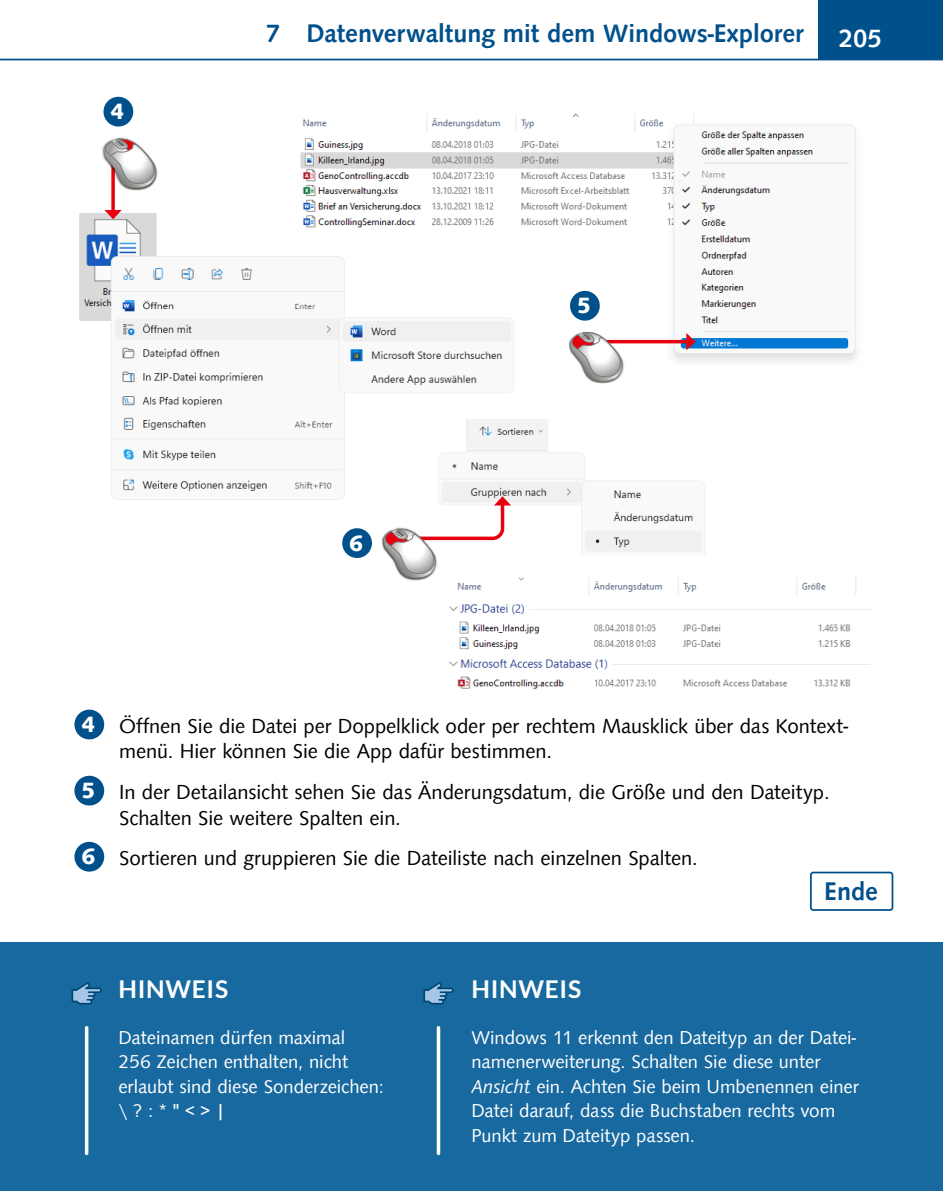
<style>
.page{position:relative;width:943px;height:1191px;background:#fff}
.page>*{position:absolute;margin:0;border:0;box-sizing:border-box;transform-origin:0 0}
.t1{font:500 26.25px "Saxony";color:#00508c}
.t2{font:500 26.25px "Saxony";color:#fff}
.t3{font:700 24.5px "Lato";letter-spacing:.03em;color:#fff}
.t4{font:800 22.75px "Saxony";color:#fff}
.t5{font:21px/25.2px "Saxony";color:#000}
.t6{font:19.25px/24.5px "Saxony";letter-spacing:-.005em;color:#fff}
.s1{font-weight:800;font-size:22.75px;color:#fff}
.s2{font-style:italic}
</style>
<div class="page">
<div style="left:0;top:943px;width:943px;height:248px;background:#18699f"></div>
<div style="left:819px;top:0;width:124px;height:60px;background:#00508c"></div>
<hr style="left:0;top:59px;width:943px;height:1px;background:#00508c">
<div style="left:810px;top:871px;width:83px;height:40px;border:2px solid #00508c;border-radius:2px"></div>
<div style="left:74px;top:709px;width:30px;height:30px;background:#00508c;border-radius:50%"></div>
<div style="left:74px;top:775px;width:30px;height:30px;background:#00508c;border-radius:50%"></div>
<div style="left:74px;top:842px;width:30px;height:29px;background:#00508c;border-radius:50%"></div>
<hr style="left:85px;top:1027px;width:3px;height:126px;background:#fff">
<hr style="left:437px;top:1027px;width:3px;height:126px;background:#fff">
<svg style="left:71px;top:982px;width:31px;height:22px"></svg>
<svg style="left:423px;top:982px;width:31px;height:22px"></svg>
<img style="left:300px;top:113px;width:557px;height:248px">
<img style="left:79px;top:208px;width:444px;height:292px">
<img style="left:425px;top:408px;width:445px;height:281px">
<svg style="left:111px;top:192px;width:4px;height:18px"></svg>
<svg style="left:104px;top:210px;width:18px;height:9px"></svg>
<img style="left:102px;top:137px;width:44px;height:55px">
<svg style="left:104px;top:139px;width:54px;height:50px"></svg>
<div style="left:103px;top:97px;width:30px;height:29px;background:#00508c;border-radius:50%"></div>
<hr style="left:592px;top:340px;width:96px;height:3px;background:#e7000e">
<svg style="left:686px;top:333px;width:9px;height:17px"></svg>
<img style="left:567px;top:330px;width:58px;height:54px">
<svg style="left:570px;top:332px;width:56px;height:51px"></svg>
<div style="left:570px;top:291px;width:29px;height:30px;background:#00508c;border-radius:50%"></div>
<div style="left:342px;top:528px;width:30px;height:30px;background:#00508c;border-radius:50%"></div>
<img style="left:381px;top:537px;width:57px;height:44px">
<svg style="left:383px;top:496px;width:128px;height:83px"></svg>
<p class="t4" style="left:111px;top:99px;width:15px">4</p>
<p class="t1" style="left:266px;top:18px;width:539px">7 Datenverwaltung mit dem Windows-Explorer</p>
<p class="t2" style="left:838px;top:23px;width:44px">205</p>
<p class="t4" style="left:349px;top:530px;width:15px">6</p>
<p class="t4" style="left:577px;top:293px;width:15px">5</p>
<p class="t5" style="left:119px;top:714px;width:730px;text-indent:-38px"><span class="s1">4</span> Öffnen Sie die Datei per Doppelklick oder per rechtem Mausklick über das Kontext&shy;menü. Hier können Sie die App dafür bestimmen.</p>
<p class="t5" style="left:119px;top:780px;width:712px;text-indent:-38px"><span class="s1">5</span> In der Detailansicht sehen Sie das Änderungsdatum, die Größe und den Dateityp.<br>Schalten Sie weitere Spalten ein.</p>
<p class="t5" style="left:82px;top:846px;width:617px"><span class="s1">6</span> Sortieren und gruppieren Sie die Dateiliste nach einzelnen Spalten.</p>
<p class="t3" style="left:118px;top:975px;width:111px">HINWEIS</p>
<p class="t3" style="left:471px;top:975px;width:111px">HINWEIS</p>
<p class="t1" style="left:824px;top:876px;width:55px">Ende</p>
<p class="t6" style="left:118px;top:1025px;width:267px">Dateinamen dürfen maximal<br>256 Zeichen enthalten, nicht erlaubt sind diese Sonderzeichen: \ ? : * " &lt; &gt; |</p>
<p class="t6" style="left:471px;top:1025px;width:389px">Windows 11 erkennt den Dateityp an der Datei&shy;namenerweiterung. Schalten Sie diese unter <span class="s2">Ansicht</span> ein. Achten Sie beim Umbenennen einer Datei darauf, dass die Buchstaben rechts vom Punkt zum Dateityp passen.</p>
</div>
